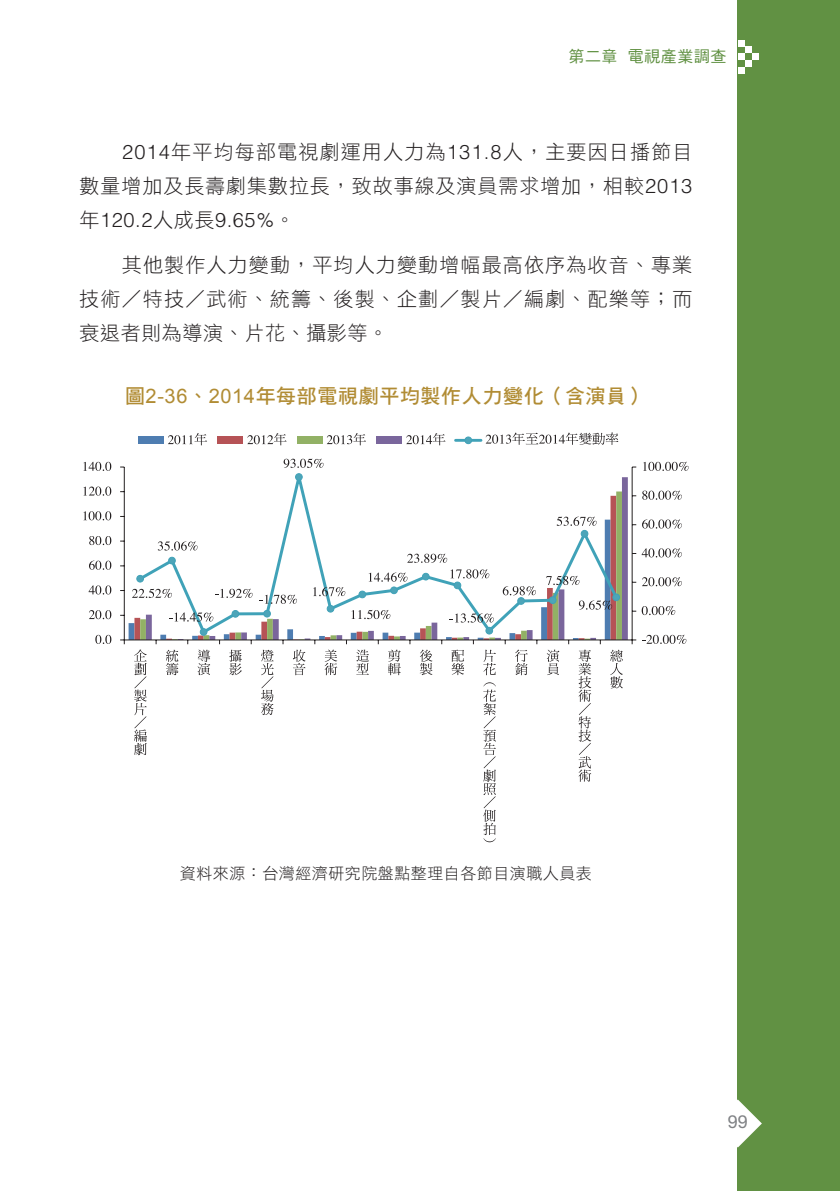
<style>
.page{position:relative;width:840px;height:1191px;background:#fff}
.page>*{position:absolute;margin:0;border:0;box-sizing:border-box;transform-origin:0 0}
.t1{font:20px/34px "DF Hei Std W3";letter-spacing:.055em;color:#231f20;text-align:right}
.t2{font:20px "DF Hei Std W7";letter-spacing:.03em;color:#b18c34}
.t3{font:300 20px "Helvetica";color:#231f20}
.t4{font:18px "Helvetica Neue";color:#808285}
.t5{font:16px "DF Hei Std W3";letter-spacing:.03em;color:#231f20}
.t6{font:16px "DF Hei Std W5";letter-spacing:.03em;color:#619143}
.s1{font-family:"Helvetica";font-weight:300}
.s2{font-family:"DF Hei Std W3";font-weight:400}
.s3{font-family:"Arial"}
</style>
<div class="page">
<div style="left:737px;top:0;width:102px;height:1191px;background:#619143"></div>
<svg style="left:737px;top:1099px;width:24px;height:48px"></svg>
<div style="left:737px;top:40px;width:7px;height:7px;background:#fff"></div>
<div style="left:737px;top:53px;width:7px;height:7px;background:#fff"></div>
<div style="left:737px;top:67px;width:7px;height:7px;background:#fff"></div>
<div style="left:744px;top:47px;width:7px;height:6px;background:#fff"></div>
<div style="left:744px;top:60px;width:7px;height:7px;background:#fff"></div>
<div style="left:751px;top:53px;width:7px;height:7px;background:#fff"></div>
<div style="left:128px;top:623px;width:6px;height:17px;background:#4e7db1"></div>
<div style="left:287px;top:629px;width:6px;height:11px;background:#4e7db1"></div>
<div style="left:350px;top:633px;width:6px;height:7px;background:#4e7db1"></div>
<div style="left:382px;top:632px;width:6px;height:8px;background:#4e7db1"></div>
<div style="left:414px;top:632px;width:6px;height:8px;background:#4e7db1"></div>
<div style="left:509px;top:633px;width:6px;height:7px;background:#4e7db1"></div>
<div style="left:541px;top:607px;width:5px;height:33px;background:#4e7db1"></div>
<div style="left:604px;top:519px;width:6px;height:121px;background:#4e7db1"></div>
<div style="left:134px;top:618px;width:6px;height:22px;background:#b65356"></div>
<div style="left:261px;top:621px;width:6px;height:19px;background:#b65356"></div>
<div style="left:356px;top:631px;width:6px;height:9px;background:#b65356"></div>
<div style="left:420px;top:628px;width:5px;height:12px;background:#b65356"></div>
<svg style="left:515px;top:636px;width:6px;height:3px"></svg>
<div style="left:546px;top:588px;width:6px;height:52px;background:#b65356"></div>
<div style="left:610px;top:496px;width:6px;height:144px;background:#b65356"></div>
<div style="left:140px;top:619px;width:6px;height:21px;background:#92b165"></div>
<div style="left:267px;top:619px;width:6px;height:21px;background:#92b165"></div>
<div style="left:362px;top:632px;width:6px;height:8px;background:#92b165"></div>
<div style="left:425px;top:626px;width:6px;height:14px;background:#92b165"></div>
<div style="left:521px;top:630px;width:5px;height:10px;background:#92b165"></div>
<div style="left:552px;top:593px;width:6px;height:47px;background:#92b165"></div>
<div style="left:616px;top:491px;width:5px;height:149px;background:#92b165"></div>
<div style="left:146px;top:614px;width:6px;height:26px;background:#7a669c"></div>
<div style="left:241px;top:632px;width:6px;height:8px;background:#7a669c"></div>
<div style="left:273px;top:619px;width:5px;height:21px;background:#7a669c"></div>
<div style="left:368px;top:631px;width:5px;height:9px;background:#7a669c"></div>
<div style="left:431px;top:622px;width:6px;height:18px;background:#7a669c"></div>
<div style="left:526px;top:630px;width:6px;height:10px;background:#7a669c"></div>
<div style="left:558px;top:589px;width:6px;height:51px;background:#7a669c"></div>
<div style="left:621px;top:477px;width:6px;height:163px;background:#7a669c"></div>
<hr style="left:631px;top:467px;width:1px;height:173px;background:#231f20">
<hr style="left:124px;top:467px;width:1px;height:173px;background:#231f20">
<hr style="left:124px;top:639px;width:507px;height:1px;background:#231f20">
<svg style="left:120px;top:639px;width:5px;height:5px"></svg>
<svg style="left:251px;top:636px;width:10px;height:8px"></svg>
<svg style="left:136px;top:464px;width:484px;height:172px"></svg>
<div style="left:137px;top:575px;width:6px;height:7px;background:#4da5b9;border-radius:50%"></div>
<div style="left:136px;top:575px;width:8px;height:7px;border:1px solid #40a2b8;border-radius:50%"></div>
<div style="left:168px;top:557px;width:7px;height:7px;background:#4da5b9;border-radius:50%"></div>
<div style="left:168px;top:557px;width:8px;height:7px;border:1px solid #40a2b8;border-radius:50%"></div>
<div style="left:200px;top:628px;width:7px;height:7px;background:#4da5b9;border-radius:50%"></div>
<div style="left:200px;top:628px;width:7px;height:8px;border:1px solid #40a2b8;border-radius:50%"></div>
<div style="left:232px;top:610px;width:7px;height:7px;background:#4da5b9;border-radius:50%"></div>
<div style="left:231px;top:610px;width:8px;height:7px;border:1px solid #40a2b8;border-radius:50%"></div>
<div style="left:263px;top:610px;width:7px;height:7px;background:#4da5b9;border-radius:50%"></div>
<div style="left:263px;top:610px;width:8px;height:7px;border:1px solid #40a2b8;border-radius:50%"></div>
<div style="left:295px;top:473px;width:7px;height:7px;background:#4da5b9;border-radius:50%"></div>
<div style="left:295px;top:473px;width:7px;height:8px;border:1px solid #40a2b8;border-radius:50%"></div>
<div style="left:327px;top:605px;width:7px;height:7px;background:#4da5b9;border-radius:50%"></div>
<div style="left:326px;top:605px;width:8px;height:7px;border:1px solid #40a2b8;border-radius:50%"></div>
<div style="left:359px;top:591px;width:6px;height:7px;background:#4da5b9;border-radius:50%"></div>
<div style="left:358px;top:590px;width:8px;height:8px;border:1px solid #40a2b8;border-radius:50%"></div>
<div style="left:390px;top:587px;width:7px;height:6px;background:#4da5b9;border-radius:50%"></div>
<div style="left:390px;top:586px;width:7px;height:8px;border:1px solid #40a2b8;border-radius:50%"></div>
<div style="left:422px;top:573px;width:7px;height:7px;background:#4da5b9;border-radius:50%"></div>
<div style="left:422px;top:573px;width:7px;height:7px;border:1px solid #40a2b8;border-radius:50%"></div>
<div style="left:454px;top:582px;width:6px;height:7px;background:#4da5b9;border-radius:50%"></div>
<div style="left:453px;top:581px;width:8px;height:8px;border:1px solid #40a2b8;border-radius:50%"></div>
<div style="left:485px;top:627px;width:7px;height:7px;background:#4da5b9;border-radius:50%"></div>
<div style="left:485px;top:627px;width:8px;height:7px;border:1px solid #40a2b8;border-radius:50%"></div>
<div style="left:517px;top:597px;width:7px;height:7px;background:#4da5b9;border-radius:50%"></div>
<div style="left:517px;top:597px;width:7px;height:8px;border:1px solid #40a2b8;border-radius:50%"></div>
<svg style="left:550px;top:598px;width:4px;height:4px"></svg>
<div style="left:548px;top:596px;width:8px;height:8px;border:1px solid #40a2b8;border-radius:50%"></div>
<div style="left:581px;top:530px;width:6px;height:7px;background:#4da5b9;border-radius:50%"></div>
<div style="left:580px;top:530px;width:8px;height:7px;border:1px solid #40a2b8;border-radius:50%"></div>
<div style="left:612px;top:594px;width:7px;height:6px;background:#4da5b9;border-radius:50%"></div>
<div style="left:612px;top:593px;width:7px;height:8px;border:1px solid #40a2b8;border-radius:50%"></div>
<svg style="left:132px;top:588px;width:40px;height:10px"></svg>
<svg style="left:158px;top:541px;width:39px;height:9px"></svg>
<svg style="left:283px;top:458px;width:40px;height:10px"></svg>
<svg style="left:313px;top:587px;width:32px;height:9px"></svg>
<svg style="left:351px;top:610px;width:39px;height:9px"></svg>
<svg style="left:368px;top:572px;width:39px;height:10px"></svg>
<svg style="left:407px;top:553px;width:40px;height:10px"></svg>
<svg style="left:450px;top:569px;width:39px;height:9px"></svg>
<svg style="left:502px;top:586px;width:33px;height:9px"></svg>
<svg style="left:545px;top:576px;width:34px;height:9px"></svg>
<svg style="left:556px;top:516px;width:40px;height:10px"></svg>
<svg style="left:578px;top:600px;width:33px;height:10px"></svg>
<svg style="left:631px;top:635px;width:55px;height:9px"></svg>
<svg style="left:631px;top:606px;width:43px;height:9px"></svg>
<svg style="left:631px;top:577px;width:50px;height:9px"></svg>
<svg style="left:631px;top:548px;width:50px;height:9px"></svg>
<svg style="left:631px;top:519px;width:50px;height:9px"></svg>
<svg style="left:642px;top:490px;width:39px;height:10px"></svg>
<svg style="left:643px;top:462px;width:45px;height:9px"></svg>
<svg style="left:95px;top:635px;width:16px;height:9px"></svg>
<svg style="left:89px;top:610px;width:22px;height:9px"></svg>
<svg style="left:89px;top:585px;width:22px;height:9px"></svg>
<svg style="left:89px;top:560px;width:22px;height:10px"></svg>
<svg style="left:89px;top:536px;width:22px;height:9px"></svg>
<svg style="left:83px;top:511px;width:28px;height:9px"></svg>
<svg style="left:83px;top:486px;width:28px;height:9px"></svg>
<svg style="left:83px;top:462px;width:28px;height:9px"></svg>
<div style="left:138px;top:437px;width:25px;height:7px;background:#4e7db1"></div>
<svg style="left:168px;top:433px;width:39px;height:12px"></svg>
<div style="left:217px;top:437px;width:26px;height:7px;background:#b65356"></div>
<svg style="left:247px;top:433px;width:39px;height:12px"></svg>
<div style="left:296px;top:437px;width:26px;height:7px;background:#92b165"></div>
<svg style="left:326px;top:433px;width:40px;height:12px"></svg>
<div style="left:376px;top:437px;width:25px;height:7px;background:#7a669c"></div>
<svg style="left:406px;top:433px;width:39px;height:12px"></svg>
<hr style="left:455px;top:439px;width:25px;height:3px;background:#40a2b8">
<div style="left:464px;top:437px;width:7px;height:7px;background:#4da5b9;border-radius:50%"></div>
<div style="left:464px;top:436px;width:8px;height:8px;border:1px solid #40a2b8;border-radius:50%"></div>
<svg style="left:485px;top:432px;width:133px;height:13px"></svg>
<svg style="left:449px;top:613px;width:44px;height:9px"></svg>
<svg style="left:259px;top:594px;width:38px;height:10px"></svg>
<svg style="left:169px;top:612px;width:44px;height:9px"></svg>
<svg style="left:215px;top:589px;width:37px;height:9px"></svg>
<svg style="left:134px;top:649px;width:13px;height:106px"></svg>
<svg style="left:156px;top:634px;width:86px;height:41px"></svg>
<svg style="left:261px;top:650px;width:12px;height:65px"></svg>
<svg style="left:293px;top:635px;width:54px;height:40px"></svg>
<svg style="left:356px;top:649px;width:13px;height:25px"></svg>
<svg style="left:388px;top:636px;width:22px;height:39px"></svg>
<svg style="left:419px;top:649px;width:13px;height:26px"></svg>
<svg style="left:441px;top:637px;width:64px;height:38px"></svg>
<svg style="left:483px;top:682px;width:12px;height:160px"></svg>
<svg style="left:515px;top:649px;width:12px;height:26px"></svg>
<svg style="left:546px;top:649px;width:13px;height:26px"></svg>
<svg style="left:568px;top:638px;width:32px;height:144px"></svg>
<svg style="left:610px;top:649px;width:12px;height:39px"></svg>
<p class="t6" style="left:568px;top:48px;width:159px">第二章 電視產業調查</p>
<p class="t1" style="left:80px;top:134px;width:614px"><span class="s1">2014</span>年平均每部電視劇運用人力為<span class="s1">131.8</span>人，主要因日播節目<br>數量增加及長壽劇集數拉長，致故事線及演員需求增加，相較<span class="s1">2013</span></p>
<p class="t3" style="left:79px;top:207px;width:217px"><span class="s2">年</span>120.2<span class="s2">人成長</span>9.65%<span class="s2">。</span></p>
<p class="t1" style="left:79px;top:248px;width:614px;text-align:justify;text-indent:43px">其他製作人力變動，平均人力變動增幅最高依序為收音、專業技術／特技／武術、統籌、後製、企劃／製片／編劇、配樂等；而衰退者則為導演、片花、攝影等。</p>
<p class="t2" style="left:125px;top:385px;width:523px">圖<span class="s3">2-36</span>、<span class="s3">2014</span>年每部電視劇平均製作人力變化（含演員）</p>
<p class="t5" style="left:180px;top:864px;width:413px">資料來源：台灣經濟研究院盤點整理自各節目演職人員表</p>
<p class="t4" style="left:727px;top:1111px;width:22px">99</p>
</div>
